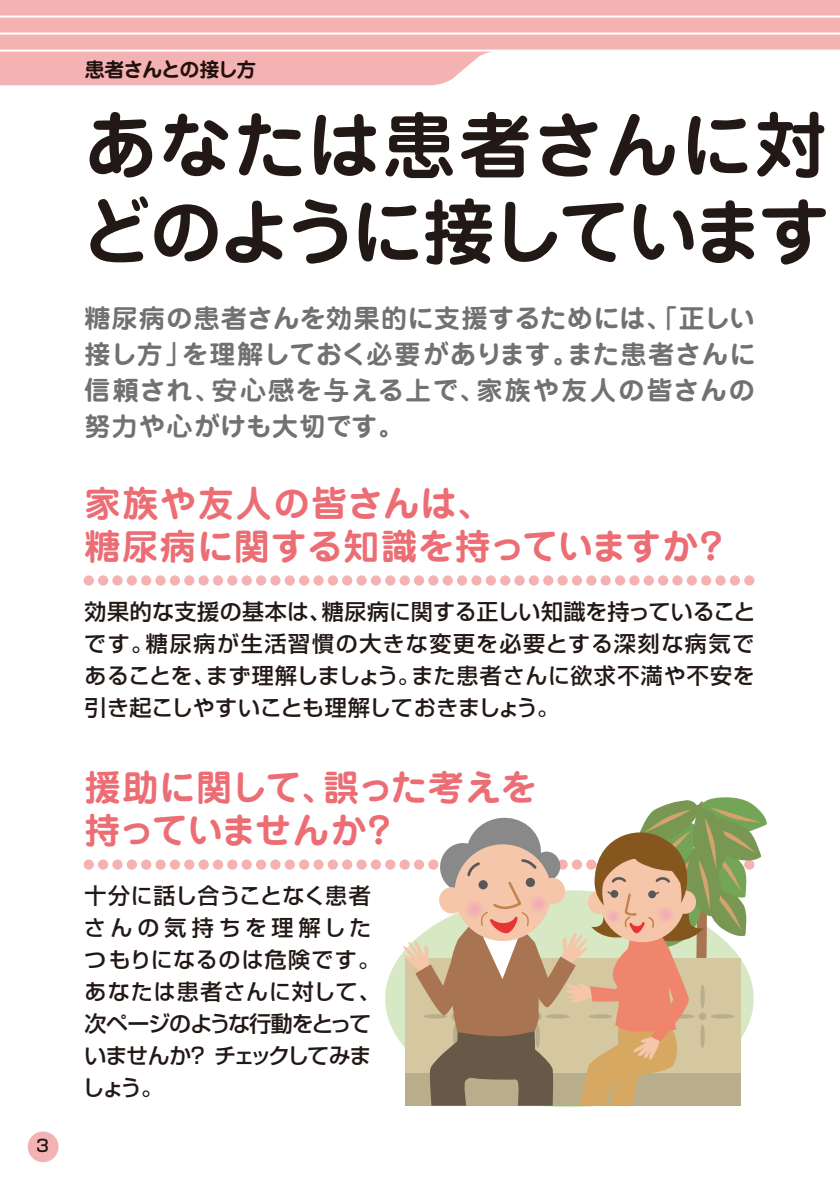
<style>
.page{position:relative;width:840px;height:1191px;background:#fff}
.page>*{position:absolute;margin:0;border:0;box-sizing:border-box;transform-origin:0 0}
.t1{font:700 72px/86.6px "Jun 501 Pro";letter-spacing:-.005em;color:#221815}
.t2{font:700 36px/43.2px "Jun 501 Pro";letter-spacing:.02em;color:#ec6d74}
.t3{font:700 36px/43.2px "Jun 501 Pro";letter-spacing:-.005em;color:#ec6d74}
.t4{font:700 26px/36px "Jun 501 Pro";letter-spacing:.05em;color:#727171;text-align:justify}
.t5{font:500 22px/32px "Shin Go Pro";letter-spacing:.015em;color:#221815;text-align:justify}
.t6{font:500 22px/32px "Shin Go Pro";letter-spacing:-.005em;color:#221815}
.t7{font:700 20px "Jun 501 Pro";letter-spacing:-.065em;color:#221815}
.t8{font:500 16.8px "Shin Go Pro";color:#221815}
</style>
<div class="page">
<svg style="left:0;top:0;width:839px;height:85px;fill:#f5b2b2"></svg>
<hr style="left:0;top:16px;width:839px;height:2px;background:#fff">
<hr style="left:0;top:33px;width:839px;height:2px;background:#fff">
<hr style="left:0;top:50px;width:839px;height:2px;background:#fff">
<div style="left:28px;top:1131px;width:30px;height:31px;background:#f5b2b2;border-radius:50%"></div>
<div style="left:84px;top:575px;width:10px;height:10px;background:#f5b2b2;border-radius:50%"></div>
<div style="left:98px;top:575px;width:10px;height:10px;background:#f5b2b2;border-radius:50%"></div>
<div style="left:112px;top:575px;width:10px;height:10px;background:#f5b2b2;border-radius:50%"></div>
<div style="left:127px;top:575px;width:10px;height:10px;background:#f5b2b2;border-radius:50%"></div>
<div style="left:141px;top:575px;width:10px;height:10px;background:#f5b2b2;border-radius:50%"></div>
<div style="left:155px;top:575px;width:11px;height:10px;background:#f5b2b2;border-radius:50%"></div>
<div style="left:170px;top:575px;width:10px;height:10px;background:#f5b2b2;border-radius:50%"></div>
<div style="left:184px;top:575px;width:10px;height:10px;background:#f5b2b2;border-radius:50%"></div>
<div style="left:198px;top:575px;width:11px;height:10px;background:#f5b2b2;border-radius:50%"></div>
<div style="left:213px;top:575px;width:10px;height:10px;background:#f5b2b2;border-radius:50%"></div>
<div style="left:227px;top:575px;width:10px;height:10px;background:#f5b2b2;border-radius:50%"></div>
<div style="left:241px;top:575px;width:11px;height:10px;background:#f5b2b2;border-radius:50%"></div>
<div style="left:256px;top:575px;width:10px;height:10px;background:#f5b2b2;border-radius:50%"></div>
<div style="left:270px;top:575px;width:10px;height:10px;background:#f5b2b2;border-radius:50%"></div>
<div style="left:284px;top:575px;width:11px;height:10px;background:#f5b2b2;border-radius:50%"></div>
<div style="left:299px;top:575px;width:10px;height:10px;background:#f5b2b2;border-radius:50%"></div>
<div style="left:313px;top:575px;width:10px;height:10px;background:#f5b2b2;border-radius:50%"></div>
<div style="left:327px;top:575px;width:11px;height:10px;background:#f5b2b2;border-radius:50%"></div>
<div style="left:342px;top:575px;width:10px;height:10px;background:#f5b2b2;border-radius:50%"></div>
<div style="left:356px;top:575px;width:10px;height:10px;background:#f5b2b2;border-radius:50%"></div>
<div style="left:370px;top:575px;width:11px;height:10px;background:#f5b2b2;border-radius:50%"></div>
<div style="left:385px;top:575px;width:10px;height:10px;background:#f5b2b2;border-radius:50%"></div>
<div style="left:399px;top:575px;width:10px;height:10px;background:#f5b2b2;border-radius:50%"></div>
<div style="left:413px;top:575px;width:11px;height:10px;background:#f5b2b2;border-radius:50%"></div>
<div style="left:428px;top:575px;width:10px;height:10px;background:#f5b2b2;border-radius:50%"></div>
<div style="left:442px;top:575px;width:10px;height:10px;background:#f5b2b2;border-radius:50%"></div>
<div style="left:456px;top:575px;width:11px;height:10px;background:#f5b2b2;border-radius:50%"></div>
<div style="left:471px;top:575px;width:10px;height:10px;background:#f5b2b2;border-radius:50%"></div>
<div style="left:485px;top:575px;width:10px;height:10px;background:#f5b2b2;border-radius:50%"></div>
<div style="left:499px;top:575px;width:11px;height:10px;background:#f5b2b2;border-radius:50%"></div>
<div style="left:514px;top:575px;width:10px;height:10px;background:#f5b2b2;border-radius:50%"></div>
<div style="left:528px;top:575px;width:10px;height:10px;background:#f5b2b2;border-radius:50%"></div>
<div style="left:543px;top:575px;width:10px;height:10px;background:#f5b2b2;border-radius:50%"></div>
<div style="left:557px;top:575px;width:10px;height:10px;background:#f5b2b2;border-radius:50%"></div>
<div style="left:571px;top:575px;width:10px;height:10px;background:#f5b2b2;border-radius:50%"></div>
<div style="left:586px;top:575px;width:10px;height:10px;background:#f5b2b2;border-radius:50%"></div>
<div style="left:600px;top:575px;width:10px;height:10px;background:#f5b2b2;border-radius:50%"></div>
<div style="left:614px;top:575px;width:10px;height:10px;background:#f5b2b2;border-radius:50%"></div>
<div style="left:629px;top:575px;width:10px;height:10px;background:#f5b2b2;border-radius:50%"></div>
<div style="left:643px;top:575px;width:10px;height:10px;background:#f5b2b2;border-radius:50%"></div>
<div style="left:657px;top:575px;width:11px;height:10px;background:#f5b2b2;border-radius:50%"></div>
<div style="left:672px;top:575px;width:10px;height:10px;background:#f5b2b2;border-radius:50%"></div>
<div style="left:686px;top:575px;width:10px;height:10px;background:#f5b2b2;border-radius:50%"></div>
<div style="left:700px;top:575px;width:11px;height:10px;background:#f5b2b2;border-radius:50%"></div>
<div style="left:715px;top:575px;width:10px;height:10px;background:#f5b2b2;border-radius:50%"></div>
<div style="left:729px;top:575px;width:10px;height:10px;background:#f5b2b2;border-radius:50%"></div>
<div style="left:743px;top:575px;width:11px;height:10px;background:#f5b2b2;border-radius:50%"></div>
<div style="left:84px;top:859px;width:10px;height:10px;background:#f5b2b2;border-radius:50%"></div>
<div style="left:98px;top:859px;width:10px;height:10px;background:#f5b2b2;border-radius:50%"></div>
<div style="left:112px;top:859px;width:10px;height:10px;background:#f5b2b2;border-radius:50%"></div>
<div style="left:127px;top:859px;width:10px;height:10px;background:#f5b2b2;border-radius:50%"></div>
<div style="left:141px;top:859px;width:10px;height:10px;background:#f5b2b2;border-radius:50%"></div>
<div style="left:155px;top:859px;width:11px;height:10px;background:#f5b2b2;border-radius:50%"></div>
<div style="left:170px;top:859px;width:10px;height:10px;background:#f5b2b2;border-radius:50%"></div>
<div style="left:184px;top:859px;width:10px;height:10px;background:#f5b2b2;border-radius:50%"></div>
<div style="left:198px;top:859px;width:11px;height:10px;background:#f5b2b2;border-radius:50%"></div>
<div style="left:213px;top:859px;width:10px;height:10px;background:#f5b2b2;border-radius:50%"></div>
<div style="left:227px;top:859px;width:10px;height:10px;background:#f5b2b2;border-radius:50%"></div>
<div style="left:241px;top:859px;width:11px;height:10px;background:#f5b2b2;border-radius:50%"></div>
<div style="left:256px;top:859px;width:10px;height:10px;background:#f5b2b2;border-radius:50%"></div>
<div style="left:270px;top:859px;width:10px;height:10px;background:#f5b2b2;border-radius:50%"></div>
<div style="left:284px;top:859px;width:11px;height:10px;background:#f5b2b2;border-radius:50%"></div>
<div style="left:299px;top:859px;width:10px;height:10px;background:#f5b2b2;border-radius:50%"></div>
<div style="left:313px;top:859px;width:10px;height:10px;background:#f5b2b2;border-radius:50%"></div>
<div style="left:327px;top:859px;width:11px;height:10px;background:#f5b2b2;border-radius:50%"></div>
<div style="left:342px;top:859px;width:10px;height:10px;background:#f5b2b2;border-radius:50%"></div>
<div style="left:356px;top:859px;width:10px;height:10px;background:#f5b2b2;border-radius:50%"></div>
<div style="left:370px;top:859px;width:11px;height:10px;background:#f5b2b2;border-radius:50%"></div>
<div style="left:385px;top:859px;width:10px;height:10px;background:#f5b2b2;border-radius:50%"></div>
<svg style="left:399px;top:859px;width:10px;height:10px"></svg>
<svg style="left:402px;top:797px;width:365px;height:308px"></svg>
<p class="t8" style="left:37px;top:1132px;width:14px">3</p>
<p class="t7" style="left:84px;top:53px;width:173px">患者さんとの接し方</p>
<h1 class="t1" style="left:80px;top:95px;width:751px">あなたは患者さんに対どのように接しています</h1>
<p class="t4" style="left:84px;top:298px;width:672px">糖尿病の患者さんを効果的に支援するためには、「正しい接し方」を理解しておく必要があります。また患者さんに信頼され、安心感を与える上で、家族や友人の皆さんの努力や心がけも大切です。</p>
<h2 class="t2" style="left:84px;top:478px;width:639px">家族や友人の皆さんは、<br>糖尿病に関する知識を持っていますか?</h2>
<p class="t5" style="left:84px;top:593px;width:672px">効果的な支援の基本は、糖尿病に関する正しい知識を持っていることです。糖尿病が生活習慣の大きな変更を必要とする深刻な病気であることを、まず理解しましょう。また患者さんに欲求不満や不安を引き起こしやすいことも理解しておきましょう。</p>
<h2 class="t3" style="left:84px;top:762px;width:453px">援助に関して、誤った考えを持っていませんか?</h2>
<p class="t6" style="left:82px;top:877px;width:300px">十分に話し合うことなく患者さんの気持ちを理解したつもりになるのは危険です。あなたは患者さんに対して、次ページのような行動をとっていませんか? チェックしてみましょう。</p>
</div>
